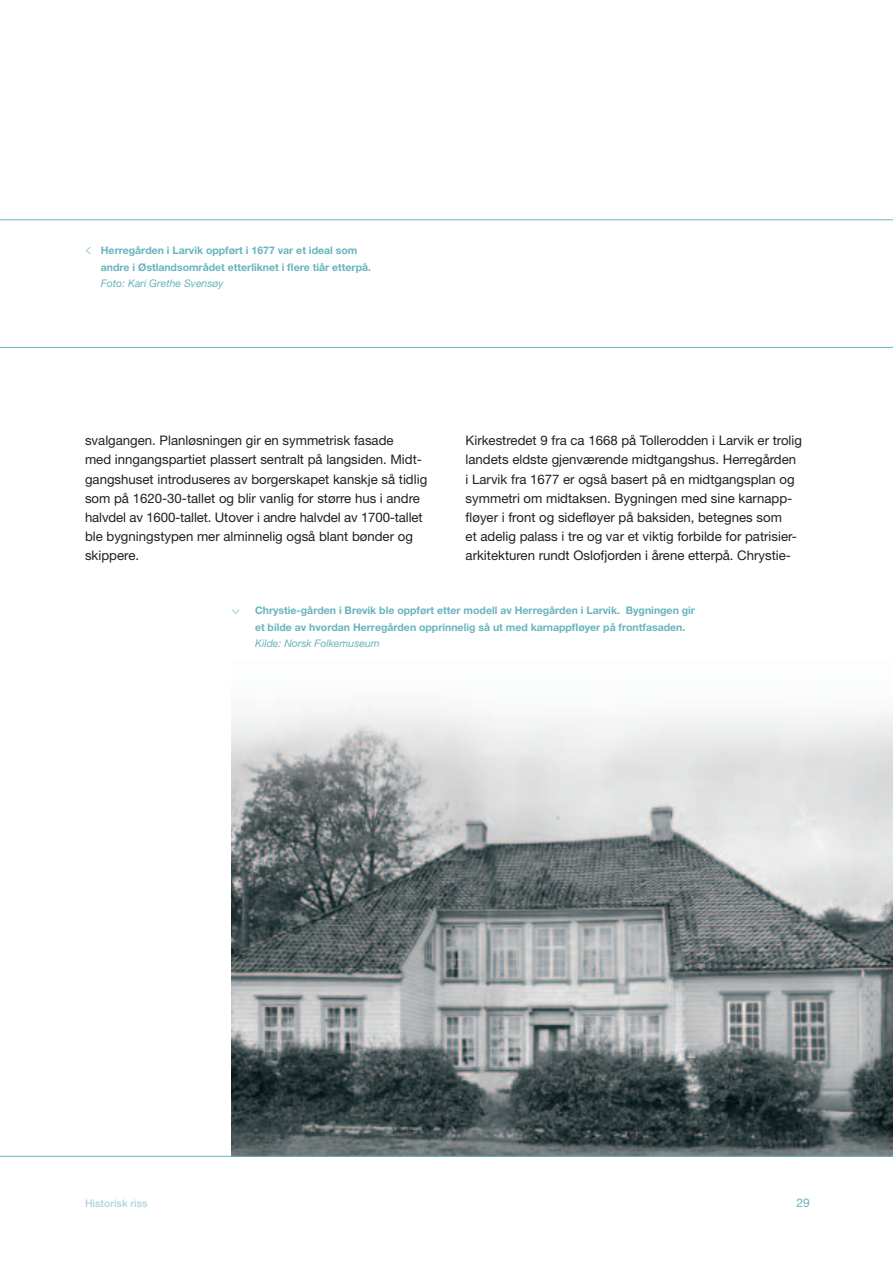
<style>
.page{position:relative;width:893px;height:1263px;background:#fff}
.page>*{position:absolute;margin:0;border:0;box-sizing:border-box;transform-origin:0 0}
.t1{font:200 13.5px "The Sans";color:#67b4be}
.t2{font:13.2px/19.2px "Helvetica Neue";color:#231f20}
.t3{font:12px "Helvetica Neue";color:#67b4be}
.t4{font:700 10.5px/16.5px "Helvetica Neue";color:#67b4be}
.t5{font:italic 10.5px "Helvetica Neue";color:#67b4be}
.t6{font:500 10.5px "Helvetica Neue";color:#aed4db}
</style>
<div class="page">
<img style="left:231px;top:706px;width:662px;height:450px">
<hr style="left:0;top:347px;width:893px;height:1px;background:#67b4be">
<hr style="left:0;top:1156px;width:893px;height:1px;background:#67b4be">
<hr style="left:0;top:219px;width:893px;height:1px;background:#67b4be">
<p class="t1" style="left:85px;top:244px;width:8px">&lt;</p>
<p class="t4" style="left:101px;top:243px;width:272px">Herregården i Larvik oppført i 1677 var et ideal som andre i Østlandsområdet etterliknet i flere tiår etterpå.</p>
<p class="t5" style="left:101px;top:280px;width:124px">Foto: Kari Grethe Svensøy</p>
<p class="t2" style="left:85px;top:432px;width:344px">svalgangen. Planløsningen gir en symmetrisk fasade<br>med inngangspartiet plassert sentralt på langsiden. Midt&shy;gangshuset introduseres av borgerskapet kanskje så tidlig som på 1620-30-tallet og blir vanlig for større hus i andre halvdel av 1600-tallet. Utover i andre halvdel av 1700-tallet ble bygningstypen mer alminnelig også blant bønder og skippere.</p>
<p class="t2" style="left:466px;top:432px;width:338px">Kirkestredet 9 fra ca 1668 på Tollerodden i Larvik er trolig landets eldste gjenværende midtgangshus. Herregården i Larvik fra 1677 er også basert på en midtgangsplan og symmetri om midtaksen. Bygningen med sine karnapp&shy;fløyer i front og sidefløyer på baksiden, betegnes som<br>et adelig palass i tre og var et viktig forbilde for patrisier&shy;arkitekturen rundt Oslofjorden i årene etterpå. Chrystie-</p>
<p class="t1" style="left:229px;top:614px;width:8px;rotate:-90deg">&lt;</p>
<p class="t4" style="left:255px;top:603px;width:441px">Chrystie-gården i Brevik ble oppført etter modell av Herre gården i Larvik. Bygningen gir et bilde av hvordan Herregården opprinnelig så ut med karnappfløyer på frontfasaden.</p>
<p class="t5" style="left:255px;top:640px;width:126px">Kilde: Norsk Folkemuseum</p>
<p class="t6" style="left:85px;top:1200px;width:64px">Historisk riss</p>
<p class="t3" style="left:796px;top:1198px;width:15px">29</p>
</div>
